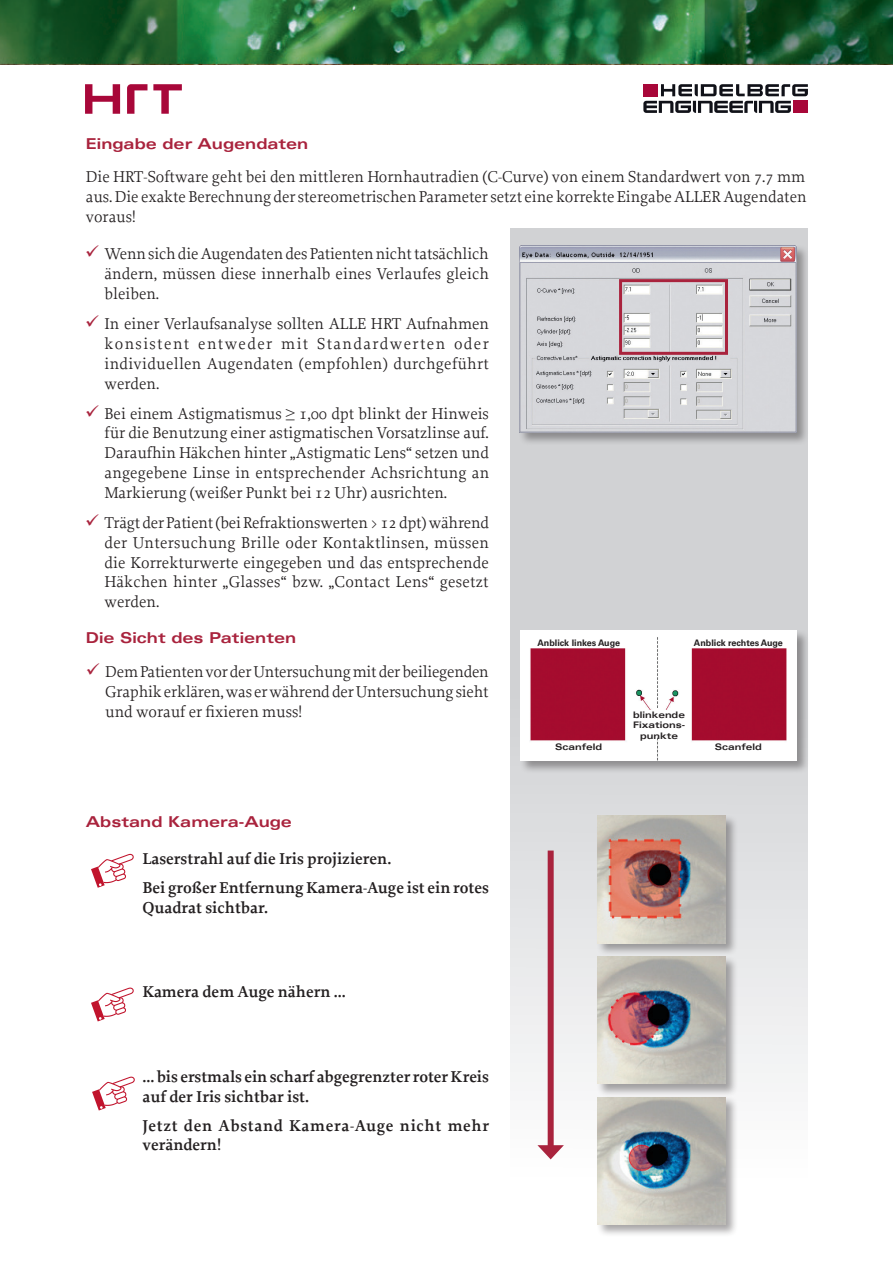
<style>
.page{position:relative;width:893px;height:1263px;background:#fff}
.page>*{position:absolute;margin:0;border:0;box-sizing:border-box;transform-origin:0 0}
.t1{font:16.5px/19.8px "Proforma";color:#231f20;text-align:justify}
.t2{font:600 16.5px/28.3px "Proforma";color:#231f20}
.t3{font:600 16.5px/19.8px "Proforma";letter-spacing:.04em;color:#231f20}
.t4{font:700 expanded 15px "Univers LT";color:#a9233d}
.t5{font:700 expanded 9px/10.8px "Univers LT";color:#231f20;text-align:center}
.t6{font:700 9px "Univers LT";color:#231f20}
.s1{color:#a9233d}
.s2{font-family:"Times New Roman"}
</style>
<div class="page">
<img style="left:0;top:0;width:893px;height:64px">
<div style="left:510px;top:228px;width:298px;height:1035px;background:linear-gradient(to bottom,#c4c6c8,#fafafa)"></div>
<svg style="left:643px;top:84px;width:165px;height:29px"></svg>
<div style="left:643px;top:84px;width:15px;height:12px;background:#a80739"></div>
<div style="left:793px;top:101px;width:15px;height:12px;background:#a80739"></div>
<svg style="left:127px;top:84px;width:20px;height:30px"></svg>
<svg style="left:85px;top:84px;width:35px;height:30px"></svg>
<svg style="left:153px;top:84px;width:29px;height:30px"></svg>
<div style="left:519px;top:245px;width:290px;height:201px;background:#231f20;opacity:.4"></div>
<img style="left:520px;top:246px;width:276px;height:187px">
<div style="left:619px;top:279px;width:109px;height:76px;border:3px solid #a9233d"></div>
<div style="left:520px;top:630px;width:289px;height:144px;background:#231f20;opacity:.4"></div>
<img style="left:521px;top:631px;width:275px;height:130px">
<svg style="left:91px;top:853px;width:43px;height:35px"></svg>
<svg style="left:91px;top:987px;width:43px;height:35px"></svg>
<svg style="left:92px;top:1076px;width:43px;height:35px"></svg>
<div style="left:596px;top:815px;width:142px;height:141px;background:#231f20;opacity:.4"></div>
<img style="left:598px;top:816px;width:127px;height:127px">
<div style="left:596px;top:955px;width:142px;height:142px;background:#231f20;opacity:.4"></div>
<img style="left:598px;top:956px;width:127px;height:128px">
<div style="left:596px;top:1096px;width:142px;height:142px;background:#231f20;opacity:.4"></div>
<img style="left:598px;top:1097px;width:127px;height:127px">
<div style="left:548px;top:850px;width:6px;height:300px;background:#a9233d"></div>
<svg style="left:537px;top:1145px;width:27px;height:14px"></svg>
<p class="t4" style="left:86px;top:135px;width:224px">Eingabe der Augendaten</p>
<p class="t1" style="left:86px;top:167px;width:722px">Die HRT-Software geht bei den mittleren Hornhautradien (C-Curve) von einem Standardwert von 7.7 mm aus. Die exakte Berechnung der stereometrischen Parameter setzt eine korrekte Eingabe ALLER Augendaten voraus!</p>
<p class="t1" style="left:105px;top:244px;width:386px;text-indent:-20px"><span class="s1">✓</span> Wenn sich die Augendaten des Patienten nicht tatsächlich ändern, müssen diese innerhalb eines Verlaufes gleich bleiben.</p>
<p class="t1" style="left:105px;top:314px;width:386px;text-indent:-20px"><span class="s1">✓</span> In einer Verlaufsanalyse sollten ALLE HRT Aufnahmen konsistent entweder mit Standardwerten oder individuellen Augendaten (empfohlen) durchgeführt werden.</p>
<p class="t1" style="left:105px;top:403px;width:386px;text-indent:-20px"><span class="s1">✓</span> Bei einem Astigmatismus <span class="s2">≥</span> 1,00 dpt blinkt der Hinweis für die Benutzung einer astigmatischen Vorsatzlinse auf.<br>Daraufhin Häkchen hinter „Astigmatic Lens“ setzen und angegebene Linse in entsprechender Achsrichtung an Markierung (weißer Punkt bei 12 Uhr) ausrichten.</p>
<p class="t1" style="left:105px;top:512px;width:386px;text-indent:-20px"><span class="s1">✓</span> Trägt der Patient (bei Refraktionswerten &gt; 12 dpt) während der Untersuchung Brille oder Kontaktlinsen, müssen die Korrekturwerte eingegeben und das entsprechende Häkchen hinter „Glasses“ bzw. „Contact Lens“ gesetzt werden.</p>
<p class="t4" style="left:86px;top:629px;width:212px">Die Sicht des Patienten</p>
<p class="t1" style="left:105px;top:662px;width:385px;text-indent:-20px"><span class="s1">✓</span> Dem Patienten vor der Untersuchung mit der beiliegenden Graphik erklären, was er während der Untersuchung sieht und worauf er fixieren muss!</p>
<p class="t4" style="left:86px;top:813px;width:208px">Abstand Kamera-Auge</p>
<p class="t2" style="left:142px;top:845px;width:348px">Laserstrahl auf die Iris projizieren.<br>Bei großer Entfernung Kamera-Auge ist ein rotes</p>
<p class="t2" style="left:142px;top:893px;width:127px">Quadrat sichtbar.</p>
<p class="t2" style="left:142px;top:978px;width:205px">Kamera dem Auge nähern ...</p>
<p class="t2" style="left:142px;top:1067px;width:348px;line-height:19.8px">... bis erstmals ein scharf abgegrenzter roter Kreis auf der Iris sichtbar ist.</p>
<p class="t3" style="left:142px;top:1115px;width:348px">Jetzt den Abstand Kamera-Auge nicht mehr verändern!</p>
<p class="t6" style="left:537px;top:637px;width:84px">Anblick linkes Auge</p>
<p class="t6" style="left:694px;top:637px;width:90px">Anblick rechtes Auge</p>
<p class="t5" style="left:633px;top:709px;width:53px">blinkende<br>Fixations&shy;punkte</p>
<p class="t5" style="left:555px;top:741px;width:49px">Scanfeld</p>
<p class="t5" style="left:715px;top:741px;width:49px">Scanfeld</p>
</div>
